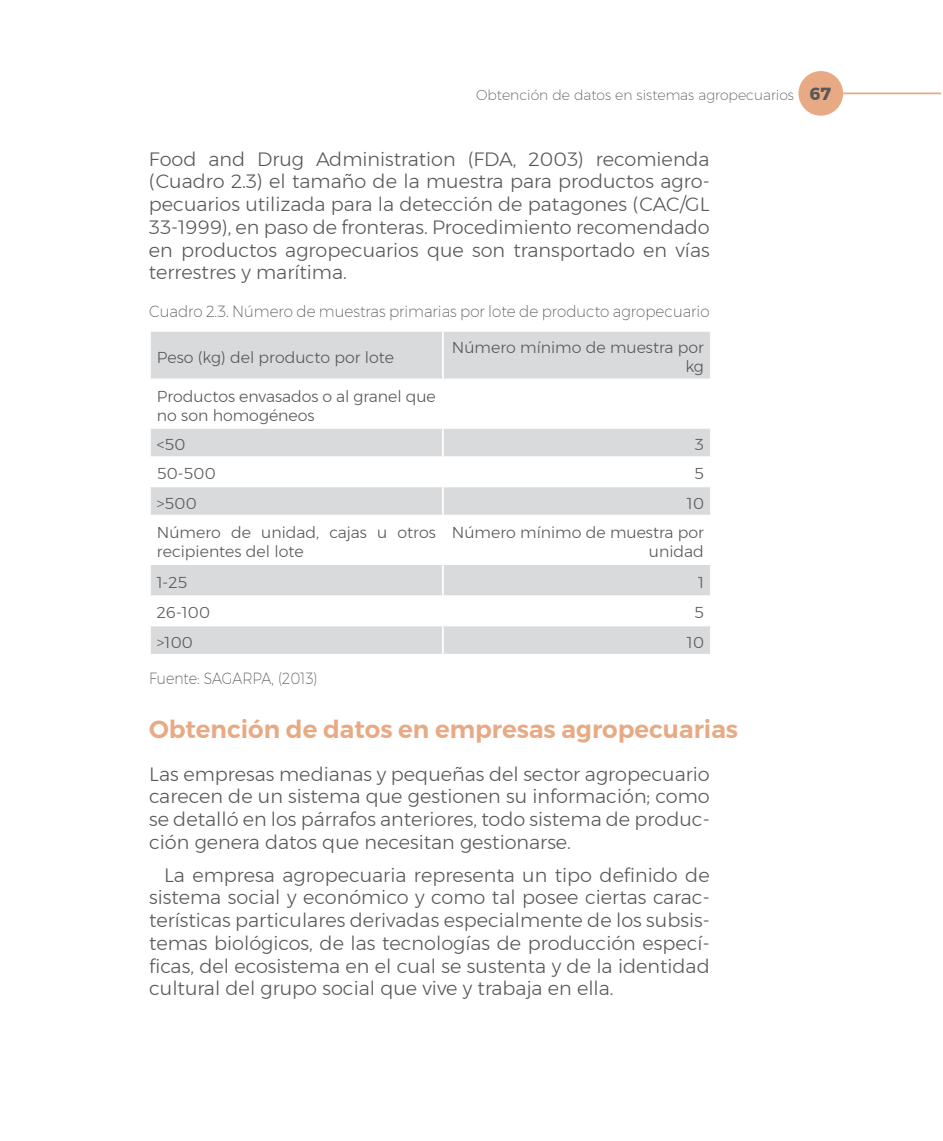
<style>
.page{position:relative;width:943px;height:1141px;background:#fff}
.page>*{position:absolute;margin:0;border:0;box-sizing:border-box;transform-origin:0 0}
.T-Texto{font:600 24.5px "Montserrat";color:#e8aa85}
.body{font:300 19.25px/22.8px "Montserrat";color:#57585a;text-align:justify}
.body_sangria{font:300 19.25px/22.8px "Montserrat";color:#57585a;text-align:justify}
.body_cuadros{font:300 15.75px/19.2px "Montserrat";color:#57585a}
.pie_de_foto{font:200 15.75px "Montserrat";color:#57585a;scale:.96 1}
.body-cuadors_con_num{font:300 15.75px/19.2px "Montserrat";color:#57585a;text-align:right}
.pie_de_foto-2{font:200 15.75px "Montserrat";color:#57585a;scale:.9 1}
.t1{font:200 14px "Montserrat";color:#57585a}
.s1{font-weight:700;font-size:17.5px}
</style>
<div class="page">
<div style="left:798px;top:71px;width:45px;height:45px;background:#e8aa85;border-radius:50%"></div>
<hr style="left:843px;top:93px;width:98px;height:1px;background:#e8aa85">
<svg style="left:151px;top:332px;width:559px;height:322px;fill:#d9dadc"></svg>
<hr style="left:442px;top:332px;width:2px;height:47px;background:#fff">
<hr style="left:149px;top:379px;width:294px;height:1px;background:#fff">
<hr style="left:442px;top:380px;width:1px;height:47px;background:#fff">
<hr style="left:443px;top:379px;width:268px;height:1px;background:#fff">
<hr style="left:149px;top:427px;width:294px;height:2px;background:#fff">
<hr style="left:442px;top:429px;width:2px;height:27px;background:#fff">
<hr style="left:443px;top:427px;width:268px;height:2px;background:#fff">
<hr style="left:149px;top:456px;width:294px;height:2px;background:#fff">
<svg style="left:442px;top:458px;width:1px;height:27px"></svg>
<hr style="left:443px;top:456px;width:268px;height:2px;background:#fff">
<hr style="left:149px;top:485px;width:294px;height:2px;background:#fff">
<hr style="left:442px;top:487px;width:2px;height:28px;background:#fff">
<hr style="left:442px;top:565px;width:2px;height:30px;background:#fff">
<hr style="left:442px;top:626px;width:2px;height:28px;background:#fff">
<hr style="left:443px;top:485px;width:268px;height:2px;background:#fff">
<hr style="left:149px;top:515px;width:294px;height:1px;background:#fff">
<hr style="left:443px;top:515px;width:268px;height:1px;background:#fff">
<hr style="left:442px;top:516px;width:1px;height:47px;background:#fff">
<hr style="left:149px;top:563px;width:294px;height:2px;background:#fff">
<hr style="left:443px;top:563px;width:268px;height:2px;background:#fff">
<hr style="left:149px;top:595px;width:294px;height:2px;background:#fff">
<hr style="left:443px;top:595px;width:268px;height:2px;background:#fff">
<svg style="left:442px;top:597px;width:1px;height:28px"></svg>
<hr style="left:149px;top:625px;width:294px;height:1px;background:#fff">
<hr style="left:443px;top:625px;width:268px;height:1px;background:#fff">
<p class="t1" style="left:476px;top:84px;width:356px">Obtención de datos en sistemas agropecuarios <span class="s1">67</span></p>
<p class="body" style="left:149px;top:147px;width:562px">Food and Drug Administration (FDA, 2003) recomienda (Cuadro 2.3) el tamaño de la muestra para productos agro&shy;pecuarios utilizada para la detección de patagones (CAC/GL 33-1999), en paso de fronteras. Procedimiento recomendado en productos agropecuarios que son transportado en vías terrestres y marítima.</p>
<p class="pie_de_foto" style="left:149px;top:299px;width:585px">Cuadro 2.3. Número de muestras primarias por lote de producto agropecuario</p>
<p class="body_cuadros" style="left:157px;top:347px;width:239px">Peso (kg) del producto por lote</p>
<p class="body-cuadors_con_num" style="left:452px;top:338px;width:253px">Número mínimo de muestra por kg</p>
<p class="body_cuadros" style="left:157px;top:386px;width:280px">Productos envasados o al granel que no son homogéneos</p>
<p class="body_cuadros" style="left:157px;top:435px;width:30px">&lt;50</p>
<p class="body-cuadors_con_num" style="left:694px;top:435px;width:11px">3</p>
<p class="body_cuadros" style="left:157px;top:464px;width:60px">50-500</p>
<p class="body-cuadors_con_num" style="left:694px;top:464px;width:11px">5</p>
<p class="body_cuadros" style="left:157px;top:493px;width:41px">&gt;500</p>
<p class="body-cuadors_con_num" style="left:687px;top:493px;width:18px">10</p>
<p class="body_cuadros" style="left:157px;top:522px;width:280px">Número de unidad, cajas u otros recipientes del lote</p>
<p class="body-cuadors_con_num" style="left:452px;top:522px;width:253px">Número mínimo de muestra por unidad</p>
<p class="body_cuadros" style="left:157px;top:572px;width:32px">1-25</p>
<p class="body-cuadors_con_num" style="left:698px;top:572px;width:7px">1</p>
<p class="body_cuadros" style="left:157px;top:603px;width:54px">26-100</p>
<p class="body-cuadors_con_num" style="left:694px;top:603px;width:11px">5</p>
<p class="body_cuadros" style="left:157px;top:632px;width:37px">&gt;100</p>
<p class="body-cuadors_con_num" style="left:687px;top:632px;width:18px">10</p>
<p class="pie_de_foto-2" style="left:149px;top:667px;width:189px">Fuente: SAGARPA, (2013)</p>
<p class="T-Texto" style="left:149px;top:710px;width:590px">Obtención de datos en empresas agropecuarias</p>
<p class="body" style="left:149px;top:762px;width:562px">Las empresas medianas y pequeñas del sector agropecuario carecen de un sistema que gestionen su información; como se detalló en los párrafos anteriores, todo sistema de produc&shy;ción genera datos que necesitan gestionarse.</p>
<p class="body_sangria" style="left:149px;top:863px;width:562px;text-indent:15px">La empresa agropecuaria representa un tipo definido de sistema social y económico y como tal posee ciertas carac&shy;terísticas particulares derivadas especialmente de los subsis&shy;temas biológicos, de las tecnologías de producción especí&shy;ficas, del ecosistema en el cual se sustenta y de la identidad cultural del grupo social que vive y trabaja en ella.</p>
</div>
